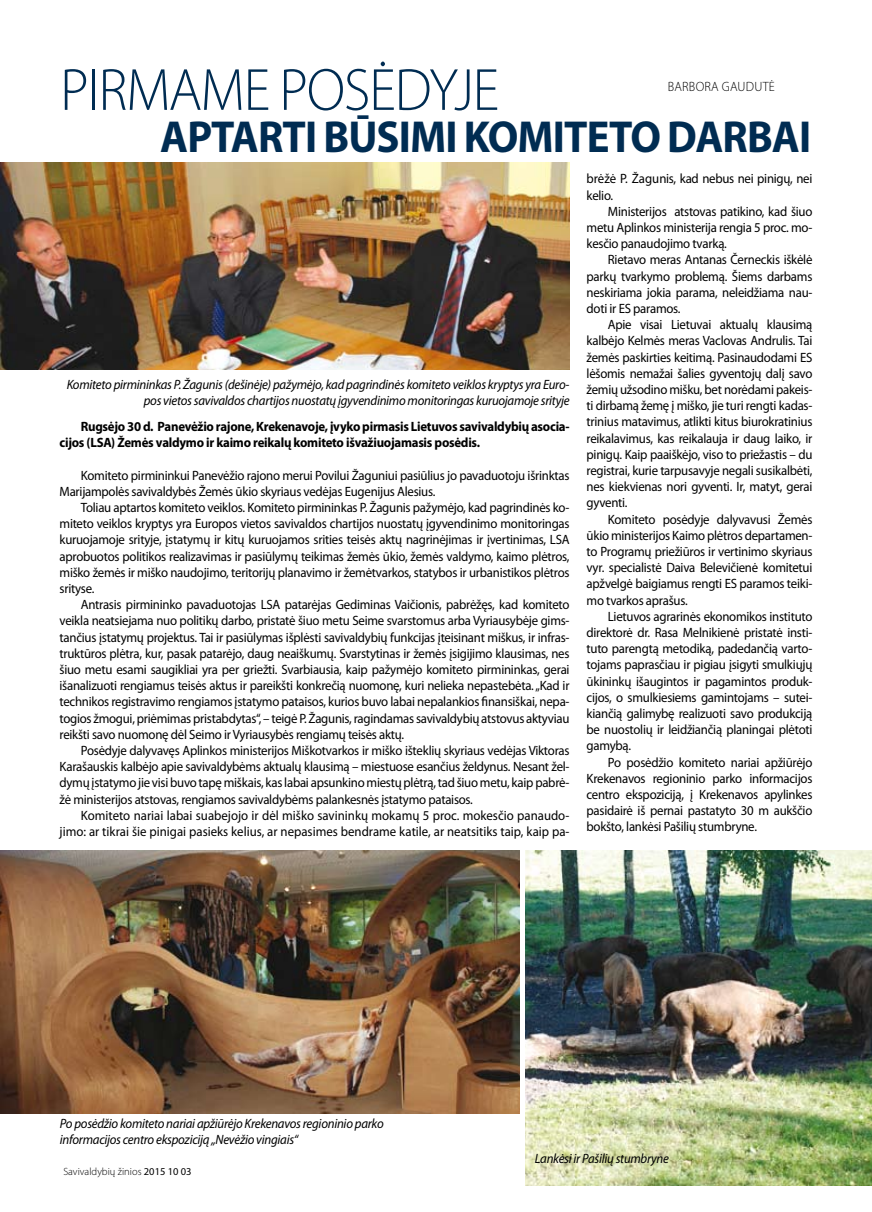
<style>
.page{position:relative;width:872px;height:1212px;background:#fff}
.page>*{position:absolute;margin:0;border:0;box-sizing:border-box;transform-origin:0 0}
.t1{font:300 60px "Myriad Pro";letter-spacing:-.02em;color:#002c52;scale:.95 1}
.t2{font:700 45px "Myriad Pro";letter-spacing:-.02em;color:#002c52;scale:.95 1}
.t3{font:13.5px/16.2px "Myriad Pro";letter-spacing:-.02em;color:#000;text-align:justify;scale:.95 1}
.t4{font:italic 13.5px/16.2px "Myriad Pro";letter-spacing:-.02em;color:#000;text-align:right;scale:.95 1}
.t5{font:13.5px/16.2px "Myriad Pro";color:#000;text-align:right;scale:.95 1}
.t6{font:700 13.5px/16.2px "Myriad Pro";letter-spacing:-.02em;color:#000;scale:.95 1}
.t7{font:300 13.5px "Myriad Pro";letter-spacing:.02em;color:#000;scale:.95 1}
.t8{font:300 10.5px "Myriad Pro";color:#000}
.s1{font-weight:400}
</style>
<div class="page">
<hr style="left:0;top:0;width:1px;height:1212px;background:#d8e4db">
<img style="left:525px;top:851px;width:347px;height:334px">
<img style="left:0;top:162px;width:569px;height:207px">
<img style="left:0;top:851px;width:519px;height:262px">
<h1 class="t1" style="left:60px;top:54px;width:463px">PIRMAME POSĖDYJE</h1>
<h2 class="t2" style="left:160px;top:107px;width:687px">aptarti būsimi kom iteto darbai</h2>
<p class="t7" style="left:667px;top:79px;width:114px">BARBORA GAUDUTĖ</p>
<p class="t4" style="left:67px;top:376px;width:531px">Komiteto pirmininkas P. Žagunis (dešinėje) pažymėjo, kad pagrindinės komiteto veiklos kryptys yra Euro&shy;pos vietos savivaldos chartijos nuostatų įgyvendinimo monitoringas kuruojamoje srityje</p>
<p class="t6" style="left:60px;top:418px;width:538px;text-indent:21px">Rugsėjo 30 d. Panevėžio rajone, Krekenavoje, įvyko pirmasis Lietuvos savivaldybių asocia&shy;cijos (LSA) Žemės valdymo ir kaimo reikalų komiteto išvažiuojamasis posėdis.</p>
<p class="t3" style="left:60px;top:467px;width:538px;text-indent:21px">Komiteto pirmininkui Panevėžio rajono merui Povilui Žaguniui pasiūlius jo pavaduotoju išrinktas<br>Marijampolės savivaldybės Žemės ūkio skyriaus vedėjas Eugenijus Alesius.</p>
<p class="t3" style="left:60px;top:499px;width:538px;text-indent:21px">Toliau aptartos komiteto veiklos. Komiteto pirmininkas P. Žagunis pažymėjo, kad pagrindinės ko&shy;miteto veiklos kryptys yra Europos vietos savivaldos chartijos nuostatų įgyvendinimo monitoringas kuruojamoje srityje, įstatymų ir kitų kuruojamos srities teisės aktų nagrinėjimas ir įvertinimas, LSA aprobuotos politikos realizavimas ir pasiūlymų teikimas žemės ūkio, žemės valdymo, kaimo plėtros, miško žemės ir miško naudojimo, teritorijų planavimo ir žemėtvarkos, statybos ir urbanistikos plėtros srityse.</p>
<p class="t3" style="left:60px;top:596px;width:538px;text-indent:21px">Antrasis pirmininko pavaduotojas LSA patarėjas Gediminas Vaičionis, pabrėžęs, kad komiteto veikla neatsiejama nuo politikų darbo, pristatė šiuo metu Seime svarstomus arba Vyriausybėje gims&shy;tančius įstatymų projektus. Tai ir pasiūlymas išplėsti savivaldybių funkcijas įteisinant miškus, ir infras&shy;truktūros plėtra, kur, pasak patarėjo, daug neaiškumų. Svarstytinas ir žemės įsigijimo klausimas, nes šiuo metu esami saugikliai yra per griežti. Svarbiausia, kaip pažymėjo komiteto pirmininkas, gerai išanalizuoti rengiamus teisės aktus ir pareikšti konkrečią nuomonę, kuri nelieka nepastebėta. „Kad ir technikos registravimo rengiamos įstatymo pataisos, kurios buvo labai nepalankios finansiškai, nepa&shy;togios žmogui, priėmimas pristabdytas“, – teigė P. Žagunis, ragindamas savivaldybių atstovus aktyviau reikšti savo nuomonę dėl Seimo ir Vyriausybės rengiamų teisės aktų.</p>
<p class="t3" style="left:60px;top:742px;width:538px;text-indent:21px">Posėdyje dalyvavęs Aplinkos ministerijos Miškotvarkos ir miško išteklių skyriaus vedėjas Viktoras Karašauskis kalbėjo apie savivaldybėms aktualų klausimą – miestuose esančius želdynus. Nesant žel&shy;dymų įstatymo jie visi buvo tapę miškais, kas labai apsunkino miestų plėtrą, tad šiuo metu, kaip pabrė&shy;žė ministerijos atstovas, rengiamos savivaldybėms palankesnės įstatymo pataisos.</p>
<p class="t5" style="left:60px;top:807px;width:538px">Komiteto nariai labai suabejojo ir dėl miško savininkų mokamų 5 proc. mokesčio panaudo&shy;jimo: ar tikrai šie pinigai pasieks kelius, ar nepasimes bendrame katile, ar neatsitiks taip, kaip pa-</p>
<p class="t3" style="left:586px;top:170px;width:239px">brėžė P. Žagunis, kad nebus nei pinigų, nei kelio.</p>
<p class="t3" style="left:586px;top:203px;width:239px;text-indent:21px">Ministerijos atstovas patikino, kad šiuo metu Aplinkos ministerija rengia 5 proc. mo&shy;kesčio panaudojimo tvarką.</p>
<p class="t3" style="left:586px;top:251px;width:239px;text-indent:21px">Rietavo meras Antanas Černeckis iškėlė parkų tvarkymo problemą. Šiems darbams neskiriama jokia parama, neleidžiama nau&shy;doti ir ES paramos.</p>
<p class="t3" style="left:586px;top:316px;width:239px;text-indent:21px">Apie visai Lietuvai aktualų klausimą kalbėjo Kelmės meras Vaclovas Andrulis. Tai žemės paskirties keitimą. Pasinaudodami ES lėšomis nemažai šalies gyventojų dalį savo žemių užsodino mišku, bet norėdami pakeis&shy;ti dirbamą žemę į miško, jie turi rengti kadas&shy;trinius matavimus, atlikti kitus biurokratinius reikalavimus, kas reikalauja ir daug laiko, ir pinigų. Kaip paaiškėjo, viso to priežastis – du registrai, kurie tarpusavyje negali susikalbėti, nes kiekvienas nori gyventi. Ir, matyt, gerai gyventi.</p>
<p class="t3" style="left:586px;top:511px;width:239px;text-indent:21px">Komiteto posėdyje dalyvavusi Žemės ūkio ministerijos Kaimo plėtros departamen&shy;to Programų priežiūros ir vertinimo skyriaus vyr. specialistė Daiva Belevičienė komitetui apžvelgė baigiamus rengti ES paramos teiki&shy;mo tvarkos aprašus.</p>
<p class="t3" style="left:586px;top:608px;width:239px;text-indent:21px">Lietuvos agrarinės ekonomikos instituto direktorė dr. Rasa Melnikienė pristatė insti&shy;tuto parengtą metodiką, padedančią varto&shy;tojams paprasčiau ir pigiau įsigyti smulkiųjų ūkininkų išaugintos ir pagamintos produk&shy;cijos, o smulkiesiems gamintojams – sutei&shy;kiančią galimybę realizuoti savo produkciją be nuostolių ir leidžiančią planingai plėtoti gamybą.</p>
<p class="t3" style="left:586px;top:754px;width:239px;text-indent:21px">Po posėdžio komiteto nariai apžiūrėjo Krekenavos regioninio parko informacijos centro ekspoziciją, į Krekenavos apylinkes pasidairė iš pernai pastatyto 30 m aukščio bokšto, lankėsi Pašilių stumbryne.</p>
<p class="t4" style="left:60px;top:1115px;width:342px;text-align:left">Po posėdžio komiteto nariai apžiūrėjo Krekenavos regioninio parko informacijos centro ekspoziciją „Nevėžio vingiais“</p>
<p class="t8" style="left:63px;top:1165px;width:130px">SAVIVALDYBIŲ ŽINIOS <span class="s1">2015 10 03</span></p>
<p class="t4" style="left:535px;top:1150px;width:143px">Lankėsi ir Pašilių stumbryne</p>
</div>
